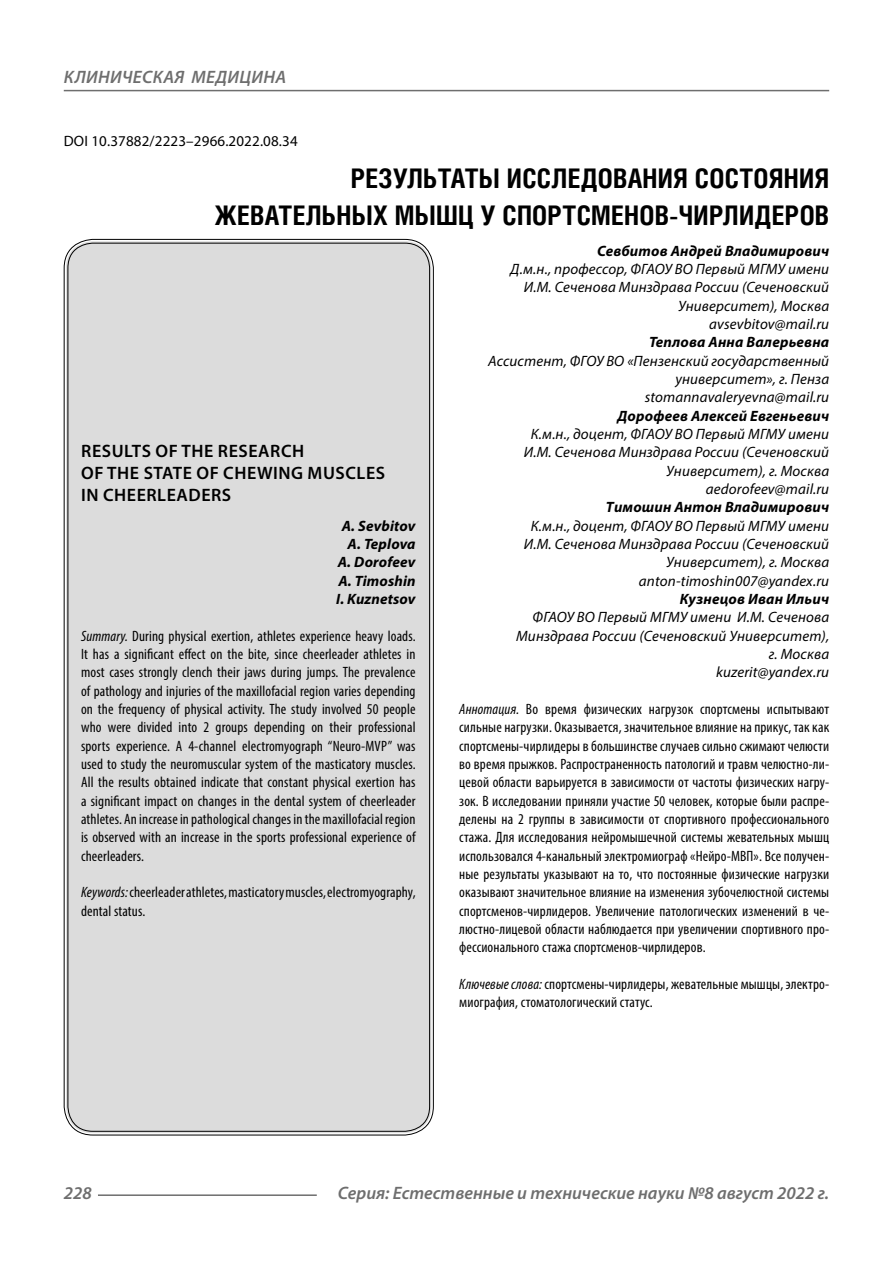
<style>
.page{position:relative;width:893px;height:1263px;background:#fff}
.page>*{position:absolute;margin:0;border:0;box-sizing:border-box;transform-origin:0 0}
.Header{font:700 27px/37.5px "Helios Cond C";letter-spacing:.01em;color:#000;text-align:right}
.t1{font:italic 600 18px "Myriad Pro";color:#6e6e6e}
.Header-eng{font:600 18px/21.6px "Myriad Pro";letter-spacing:.03em;color:#000}
.Annotation-rus{font:condensed 15px/18.3px "Myriad Pro";letter-spacing:.01em;color:#000;text-align:justify}
.Annotation-eng{font:condensed 15px/18.3px "Myriad Pro";letter-spacing:.01em;color:#000;text-align:justify}
.Author-doc{font:italic 15px/18.3px "Myriad Pro";letter-spacing:.01em;color:#000;text-align:right}
.Author{font:italic 700 15px "Myriad Pro";letter-spacing:.01em;color:#000}
.Author-email{font:italic 15px "Myriad Pro";letter-spacing:.01em;color:#000}
.Author-eng{font:italic 700 15px "Myriad Pro";letter-spacing:.01em;color:#000}
.DOI{font:15px "Myriad Pro";letter-spacing:.01em;color:#000}
.s1{font-style:italic}
</style>
<div class="page">
<div style="left:66px;top:241px;width:365px;height:892px;background:#dcdcdc;border-radius:27px"></div>
<hr style="left:98px;top:1194px;width:219px;height:2px;background:#6e6e6e">
<hr style="left:64px;top:90px;width:765px;height:1px;background:#6e6e6e">
<p class="t1" style="left:64px;top:66px;width:23px">Клиническая</p>
<p class="t1" style="left:191px;top:66px;width:13px">меди</p>
<p class="t1" style="left:240px;top:66px;width:25px">цина</p>
<p class="DOI" style="left:64px;top:132px;width:235px">DOI 10.37882/2223–2966.2022.08.34</p>
<p class="Header" style="left:215px;top:159px;width:616px">РЕЗУЛЬТАТЫ ИССЛЕДОВАНИЯ СОСТОЯНИЯ<br>ЖЕВАТЕЛЬНЫХ МЫШЦ У СПОРТСМЕНОВ-ЧИРЛИДЕРОВ</p>
<p class="Author" style="left:597px;top:241px;width:234px">Севбитов Андрей Владимирович</p>
<p class="Author-doc" style="left:510px;top:260px;width:320px">Д.м.н., профессор, ФГАОУ ВО Первый МГМУ имени<br>И.М. Сеченова Минздрава России (Сеченовский<br>Университет), Москва</p>
<p class="Author-email" style="left:709px;top:315px;width:122px">avsevbitov@mail.ru</p>
<p class="Author" style="left:649px;top:333px;width:182px">Теплова Анна Валерьевна</p>
<p class="Author-doc" style="left:488px;top:351px;width:343px">Ассистент, ФГОУ ВО «Пензенский государственный университет», г. Пенза</p>
<p class="Author-email" style="left:645px;top:388px;width:186px">stomannavaleryevna@mail.ru</p>
<p class="Author" style="left:618px;top:406px;width:213px">Дорофеев Алексей Евгеньевич</p>
<p class="Author-doc" style="left:524px;top:425px;width:307px">К.м.н., доцент, ФГАОУ ВО Первый МГМУ имени<br>И.М. Сеченова Минздрава России (Сеченовский<br>Университет), г. Москва</p>
<p class="Author-email" style="left:706px;top:480px;width:125px">aedorofeev@mail.ru</p>
<p class="Author" style="left:606px;top:498px;width:225px">Тимошин Антон Владимирович</p>
<p class="Author-doc" style="left:524px;top:516px;width:307px">К.м.н., доцент, ФГАОУ ВО Первый МГМУ имени<br>И.М. Сеченова Минздрава России (Сеченовский<br>Университет), г. Москва</p>
<p class="Author-email" style="left:639px;top:571px;width:192px">anton-timoshin007@yandex.ru</p>
<p class="Author" style="left:680px;top:589px;width:151px">Кузнецов Иван Ильич</p>
<p class="Author-doc" style="left:516px;top:608px;width:315px">ФГАОУ ВО Первый МГМУ имени И.М. Сеченова<br>Минздрава России (Сеченовский Университет), г. Москва</p>
<p class="Author-email" style="left:716px;top:663px;width:115px">kuzerit@yandex.ru</p>
<p class="Annotation-rus" style="left:459px;top:700px;width:371px"><span class="s1">Аннотация.</span> Во время физических нагрузок спортсмены испытывают сильные нагрузки. Оказывается, значительное влияние на прикус, так как спортсмены-чирлидеры в большинстве случаев сильно сжимают челюсти во время прыжков. Распространенность патологий и травм челюстно-ли&shy;цевой области варьируется в зависимости от частоты физических нагру&shy;зок. В исследовании приняли участие 50 человек, которые были распре&shy;делены на 2 группы в зависимости от спортивного профессионального стажа. Для исследования нейромышечной системы жевательных мышц использовался 4-канальный электромиограф «Нейро-МВП». Все получен&shy;ные результаты указывают на то, что постоянные физические нагрузки оказывают значительное влияние на изменения зубочелюстной системы спортсменов-чирлидеров. Увеличение патологических изменений в че&shy;люстно-лицевой области наблюдается при увеличении спортивного про&shy;фессионального стажа спортсменов-чирлидеров.</p>
<p class="Annotation-rus" style="left:459px;top:974px;width:371px"><span class="s1">Ключевые слова:</span> спортсмены-чирлидеры, жевательные мышцы, электро&shy;миография, стоматологический статус.</p>
<p class="Header-eng" style="left:81px;top:440px;width:305px">RESULTS OF THE RESEARCH<br>OF THE STATE OF CHEWING MUSCLES<br>IN CHEERLEADERS</p>
<p class="Author-eng" style="left:342px;top:516px;width:75px">A. Sevbitov</p>
<p class="Author-eng" style="left:348px;top:534px;width:69px">A. Teplova</p>
<p class="Author-eng" style="left:338px;top:552px;width:79px">A. Dorofeev</p>
<p class="Author-eng" style="left:339px;top:571px;width:79px">A. Timoshin</p>
<p class="Author-eng" style="left:336px;top:589px;width:81px">I. Kuznetsov</p>
<p class="Annotation-eng" style="left:81px;top:626px;width:336px"><span class="s1">Summary.</span> During physical exertion, athletes experience heavy loads.<br>It has a significant effect on the bite, since cheerleader athletes in most cases strongly clench their jaws during jumps. The prevalence of pathology and injuries of the maxillofacial region varies depending on the frequency of physical activity. The study involved 50 people who were divided into 2 groups depending on their professional sports experience. A 4-channel electromyograph “Neuro-MVP” was used to study the neuromuscular system of the masticatory muscles.<br>All the results obtained indicate that constant physical exertion has a significant impact on changes in the dental system of cheerleader athletes. An increase in pathological changes in the maxillofacial region is observed with an increase in the sports professional experience of cheerleaders.</p>
<p class="Annotation-eng" style="left:81px;top:883px;width:336px"><span class="s1">Keywords:</span> cheerleader athletes, masticatory muscles, electromyography, dental status.</p>
<p class="t1" style="left:64px;top:1182px;width:30px">228</p>
<p class="t1" style="left:338px;top:1182px;width:493px">Серия: Естественные и технические науки №8 август 2022 г.</p>
</div>
